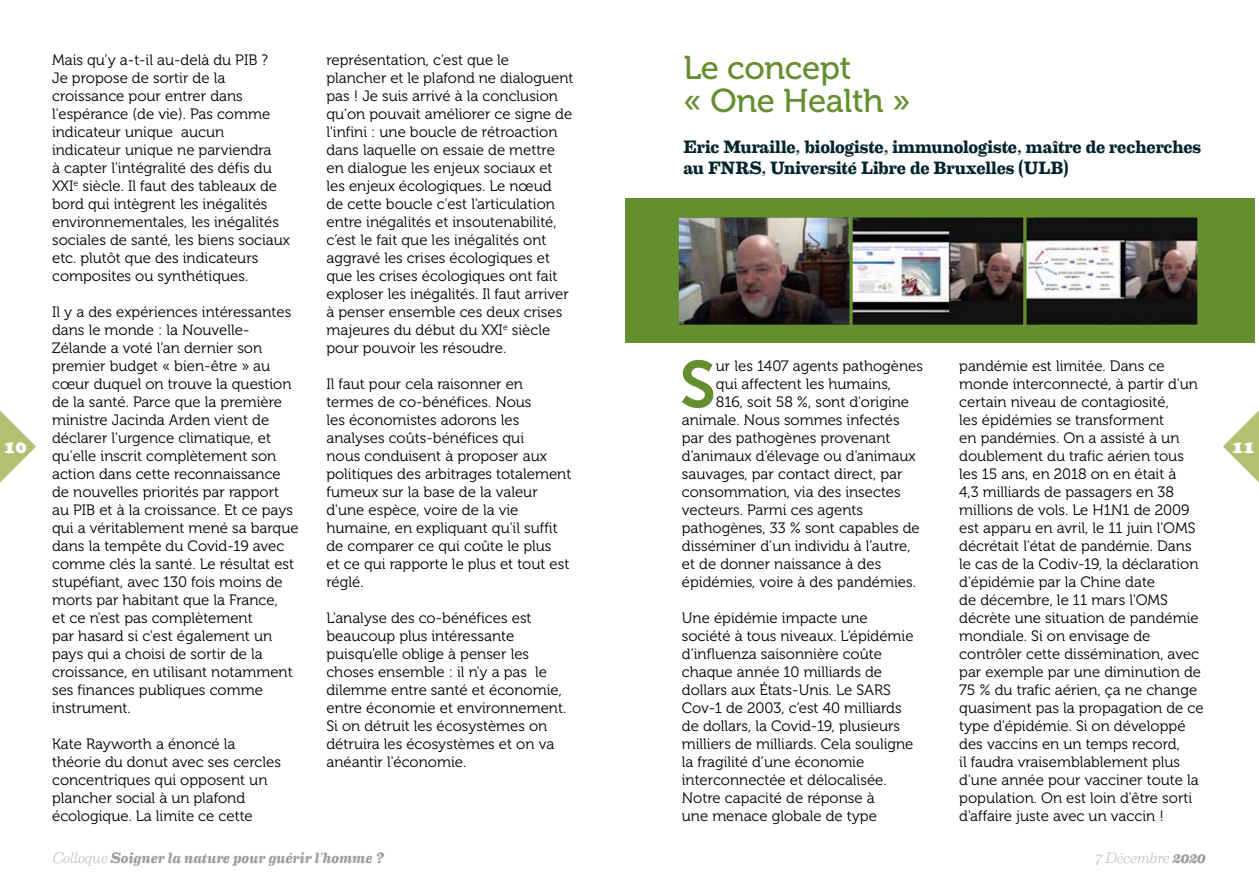
<style>
.page{position:relative;width:1259px;height:893px;background:#fff}
.page>*{position:absolute;margin:0;border:0;box-sizing:border-box;transform-origin:0 0}
.t1{font:65.7px "Museo Sans 700";color:#658f2e}
.t2{font:33px/33px "Museo 500";letter-spacing:-.01em;color:#658f2e}
.t3{font:700 18px/21px "Eames Century Modern";letter-spacing:-.01em;color:#02242e}
.t4{font:18px "Cooper Black Std";color:#fff}
.t5{font:15px/18px "Museo 300";color:#000}
.t6{font:italic 700 15px "Eames Century Modern";letter-spacing:-.005em;color:#9d9d9c}
.t7{font:italic 100 15px "Eames Century Modern";letter-spacing:-.02em;color:#9d9d9c}
.s1{font-weight:100}
.s2{font-weight:700}
</style>
<div class="page">
<svg style="left:1223px;top:410px;width:36px;height:73px"></svg>
<svg style="left:0;top:410px;width:36px;height:73px"></svg>
<div style="left:625px;top:198px;width:629px;height:144px;background:#658f2e"></div>
<img style="left:680px;top:218px;width:516px;height:106px">
<div style="left:676px;top:214px;width:176px;height:114px;border:3px solid #658f2e"></div>
<div style="left:849px;top:214px;width:177px;height:114px;border:3px solid #658f2e"></div>
<div style="left:1023px;top:214px;width:177px;height:114px;border:3px solid #658f2e"></div>
<p class="t4" style="left:4px;top:436px;width:24px">10</p>
<p class="t5" style="left:52px;top:51px;width:239px">Mais qu’y a-t-il au-delà du PIB ?<br>Je propose de sortir de la croissance pour entrer dans l'espérance (de vie). Pas comme indicateur unique aucun indicateur unique ne parviendra<br>à capter l'intégralité des défis du<br>XXI<sup>e</sup> siècle. Il faut des tableaux de bord qui intègrent les inégalités environnementales, les inégalités sociales de santé, les biens sociaux etc. plutôt que des indicateurs composites ou synthétiques.</p>
<p class="t5" style="left:52px;top:303px;width:248px">Il y a des expériences intéressantes dans le monde : la Nouvelle-<br>Zélande a voté l’an dernier son premier budget « bien-être » au cœur duquel on trouve la question de la santé. Parce que la première ministre Jacinda Arden vient de déclarer l'urgence climatique, et qu'elle inscrit complètement son action dans cette reconnaissance de nouvelles priorités par rapport au PIB et à la croissance. Et ce pays qui a véritablement mené sa barque dans la tempête du Covid-19 avec comme clés la santé. Le résultat est stupéfiant, avec 130 fois moins de morts par habitant que la France,<br>et ce n'est pas complètement<br>par hasard si c'est également un pays qui a choisi de sortir de la croissance, en utilisant notamment ses finances publiques comme instrument.</p>
<p class="t5" style="left:52px;top:735px;width:230px">Kate Rayworth a énoncé la théorie du donut avec ses cercles concentriques qui opposent un plancher social à un plafond écologique. La limite ce cette</p>
<p class="t5" style="left:326px;top:51px;width:249px">représentation, c’est que le<br>plancher et le plafond ne dialoguent pas ! Je suis arrivé à la conclusion qu'on pouvait améliorer ce signe de l'infini : une boucle de rétroaction dans laquelle on essaie de mettre en dialogue les enjeux sociaux et les enjeux écologiques. Le nœud<br>de cette boucle c'est l'articulation entre inégalités et insoutenabilité, c’est le fait que les inégalités ont aggravé les crises écologiques et que les crises écologiques ont fait exploser les inégalités. Il faut arriver à penser ensemble ces deux crises majeures du début du XXI<sup>e</sup> siècle pour pouvoir les résoudre.</p>
<p class="t5" style="left:326px;top:375px;width:246px">Il faut pour cela raisonner en termes de co-bénéfices. Nous<br>les économistes adorons les analyses coûts-bénéfices qui<br>nous conduisent à proposer aux politiques des arbitrages totalement fumeux sur la base de la valeur d'une espèce, voire de la vie humaine, en expliquant qu'il suffit de comparer ce qui coûte le plus<br>et ce qui rapporte le plus et tout est réglé.</p>
<p class="t5" style="left:326px;top:609px;width:241px">L'analyse des co-bénéfices est beaucoup plus intéressante puisqu’elle oblige à penser les choses ensemble : il n'y a pas le dilemme entre santé et économie, entre économie et environnement.<br>Si on détruit les écosystèmes on détruira les écosystèmes et on va anéantir l'économie.</p>
<p class="t6" style="left:53px;top:846px;width:333px"><span class="s1">Colloque</span> Soigner la nature pour guérir l'homme ?</p>
<h2 class="t2" style="left:683px;top:51px;width:229px">Le concept<br>« One Health »</h2>
<p class="t3" style="left:683px;top:136px;width:519px">Eric Muraille, biologiste, immunologiste, maître de recherches au FNRS, Université Libre de Bruxelles (ULB)</p>
<h1 class="t1" style="left:679px;top:348px;width:38px">S</h1>
<p class="t5" style="left:716px;top:357px;width:209px">ur les 1407 agents pathogènes</p>
<p class="t5" style="left:716px;top:375px;width:177px">qui affectent les humains,</p>
<p class="t5" style="left:716px;top:393px;width:195px">816, soit 58 %, sont d'origine</p>
<p class="t5" style="left:682px;top:411px;width:219px">animale. Nous sommes infectés</p>
<p class="t5" style="left:682px;top:429px;width:210px">par des pathogènes provenant</p>
<p class="t5" style="left:682px;top:447px;width:235px">d'animaux d’élevage ou d'animaux</p>
<p class="t5" style="left:682px;top:465px;width:222px">sauvages, par contact direct, par</p>
<p class="t5" style="left:682px;top:483px;width:220px">consommation, via des insectes</p>
<p class="t5" style="left:682px;top:501px;width:183px">vecteurs. Parmi ces agents</p>
<p class="t5" style="left:682px;top:519px;width:239px">pathogènes, 33 % sont capables de</p>
<p class="t5" style="left:682px;top:537px;width:230px">disséminer d’un individu à l’autre,</p>
<p class="t5" style="left:682px;top:555px;width:201px">et de donner naissance à des</p>
<p class="t5" style="left:682px;top:573px;width:235px">épidémies, voire à des pandémies.</p>
<p class="t5" style="left:682px;top:609px;width:233px">Une épidémie impacte une société à tous niveaux. L’épidémie d’influenza saisonnière coûte chaque année 10 milliards de dollars aux États-Unis. Le SARS<br>Cov-1 de 2003, c’est 40 milliards de dollars, la Covid-19, plusieurs milliers de milliards. Cela souligne la fragilité d’une économie interconnectée et délocalisée.<br>Notre capacité de réponse à<br>une menace globale de type</p>
<p class="t5" style="left:959px;top:357px;width:246px">pandémie est limitée. Dans ce monde interconnecté, à partir d'un certain niveau de contagiosité,<br>les épidémies se transforment<br>en pandémies. On a assisté à un doublement du trafic aérien tous les 15 ans, en 2018 on en était à<br>4,3 milliards de passagers en 38 millions de vols. Le H1N1 de 2009 est apparu en avril, le 11 juin l'OMS décrétait l'état de pandémie. Dans le cas de la Codiv-19, la déclaration d'épidémie par la Chine date<br>de décembre, le 11 mars l'OMS décrète une situation de pandémie mondiale. Si on envisage de contrôler cette dissémination, avec par exemple par une diminution de<br>75 % du trafic aérien, ça ne change quasiment pas la propagation de ce type d'épidémie. Si on développé des vaccins en un temps record,<br>il faudra vraisemblablement plus d'une année pour vacciner toute la population. On est loin d'être sorti d'affaire juste avec un vaccin !</p>
<p class="t7" style="left:1095px;top:846px;width:112px">7 Décembre <span class="s2">2020</span></p>
<p class="t4" style="left:1232px;top:436px;width:24px">11</p>
</div>
